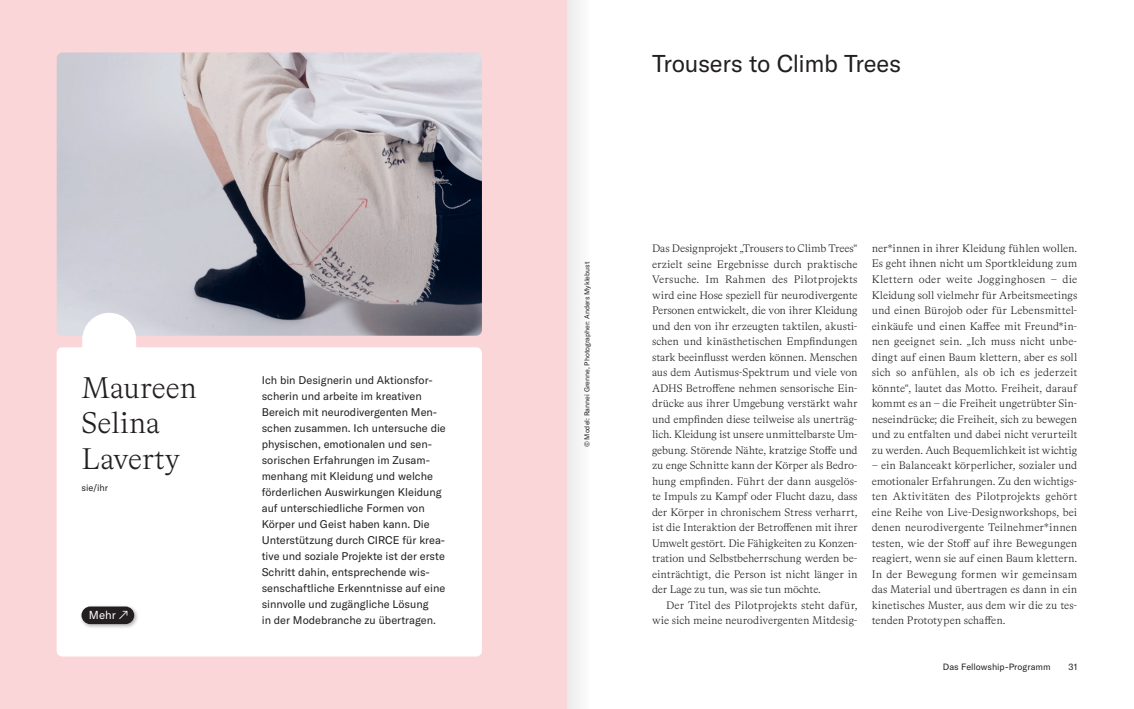
<style>
.page{position:relative;width:1134px;height:709px;background:#fff}
.page>*{position:absolute;margin:0;border:0;box-sizing:border-box;transform-origin:0 0}
.t1{font:300 30px/35.7px "Bradford LL";color:#231f20}
.t2{font:24px "GT America";letter-spacing:-.015em;color:#231f20}
.t3{font:11.4px "GT America";color:#fff}
.t4{font:300 11px/15.5px "Bradford LL";color:#231f20;text-align:justify}
.t5{font:11px/16px "GT America";color:#231f20}
.t6{font:9.2px "GT America";color:#231f20}
.t7{font:9px "GT America";color:#231f20}
.t8{font:7px "GT America";color:#231f20}
</style>
<div class="page">
<div style="left:567px;top:0;width:23px;height:709px;background:#f3f3f3"></div>
<div style="left:0;top:0;width:567px;height:709px;background:#fbd6d8"></div>
<img style="left:57px;top:52px;width:425px;height:284px">
<div style="left:82px;top:313px;width:54px;height:79px;background:#fff;border-radius:27px"></div>
<div style="left:57px;top:347px;width:425px;height:309px;background:#fff;border-radius:6px"></div>
<div style="left:79px;top:604px;width:60px;height:25px;background:#231f20;opacity:.35"></div>
<div style="left:81px;top:606px;width:53px;height:18px;background:#231f20;border-radius:9px"></div>
<h1 class="t1" style="left:81px;top:369px;width:117px">Maureen<br>Selina<br>Laverty</h1>
<p class="t6" style="left:81px;top:482px;width:28px">sie/ihr</p>
<p class="t3" style="left:89px;top:608px;width:41px">Mehr ↗</p>
<p class="t5" style="left:262px;top:372px;width:186px">Ich bin Designerin und Aktionsfor&shy;scherin und arbeite im kreativen Bereich mit neurodivergenten Men&shy;schen zusammen. Ich untersuche die physischen, emotionalen und sen&shy;sorischen Erfahrungen im Zusam&shy;menhang mit Kleidung und welche förderlichen Auswirkungen Kleidung auf unterschiedliche Formen von Körper und Geist haben kann. Die Unterstützung durch CIRCE für krea&shy;tive und soziale Projekte ist der erste Schritt dahin, entsprechende wis&shy;senschaftliche Erkenntnisse auf eine sinnvolle und zugängliche Lösung<br>in der Modebranche zu übertragen.</p>
<h2 class="t2" style="left:652px;top:49px;width:251px">Trousers to Climb Trees</h2>
<p class="t8" style="left:583px;top:447px;width:187px;rotate:-90deg">© Model: Rannei Grenne, Photographer: Anders Myklebust</p>
<p class="t4" style="left:652px;top:240px;width:207px">Das Designprojekt „Trousers to Climb Trees“ erzielt seine Ergebnisse durch praktische Versuche. Im Rahmen des Pilotprojekts wird eine Hose speziell für neurodivergente Personen entwickelt, die von ihrer Kleidung und den von ihr erzeugten taktilen, akusti&shy;schen und kinästhetischen Empfindungen stark beeinflusst werden können. Menschen aus dem Autismus-Spektrum und viele von ADHS Betroffene nehmen sensorische Ein&shy;drücke aus ihrer Umgebung verstärkt wahr und empfinden diese teilweise als unerträg&shy;lich. Kleidung ist unsere unmittelbarste Um&shy;gebung. Störende Nähte, kratzige Stoffe und zu enge Schnitte kann der Körper als Bedro&shy;hung empfinden. Führt der dann ausgelös&shy;te Impuls zu Kampf oder Flucht dazu, dass der Körper in chronischem Stress verharrt, ist die Interaktion der Betroffenen mit ihrer Umwelt gestört. Die Fähigkeiten zu Konzen&shy;tration und Selbstbeherrschung werden be&shy;einträchtigt, die Person ist nicht länger in der Lage zu tun, was sie tun möchte.</p>
<p class="t4" style="left:652px;top:597px;width:207px;text-align:right">Der Titel des Pilotprojekts steht dafür, wie sich meine neurodivergenten Mitdesig-</p>
<p class="t4" style="left:872px;top:240px;width:207px">ner*innen in ihrer Kleidung fühlen wollen.<br>Es geht ihnen nicht um Sportkleidung zum Klettern oder weite Jogginghosen – die Kleidung soll vielmehr für Arbeitsmeetings und einen Bürojob oder für Lebensmittel&shy;einkäufe und einen Kaffee mit Freund*in&shy;nen geeignet sein. „Ich muss nicht unbe&shy;dingt auf einen Baum klettern, aber es soll sich so anfühlen, als ob ich es jederzeit könnte“, lautet das Motto. Freiheit, darauf kommt es an – die Freiheit ungetrübter Sin&shy;neseindrücke; die Freiheit, sich zu bewegen und zu entfalten und dabei nicht verurteilt zu werden. Auch Bequemlichkeit ist wichtig</p>
<p class="t4" style="left:872px;top:457px;width:207px">– ein Balanceakt körperlicher, sozialer und emotionaler Erfahrungen. Zu den wichtigs&shy;ten Aktivitäten des Pilotprojekts gehört eine Reihe von Live-Designworkshops, bei denen neurodivergente Teilnehmer*innen testen, wie der Stoff auf ihre Bewegungen reagiert, wenn sie auf einen Baum klettern.<br>In der Bewegung formen wir gemeinsam das Material und übertragen es dann in ein kinetisches Muster, aus dem wir die zu tes&shy;tenden Prototypen schaffen.</p>
<p class="t7" style="left:943px;top:661px;width:109px">Das Fellowship-Programm</p>
<p class="t7" style="left:1068px;top:661px;width:10px">31</p>
</div>
